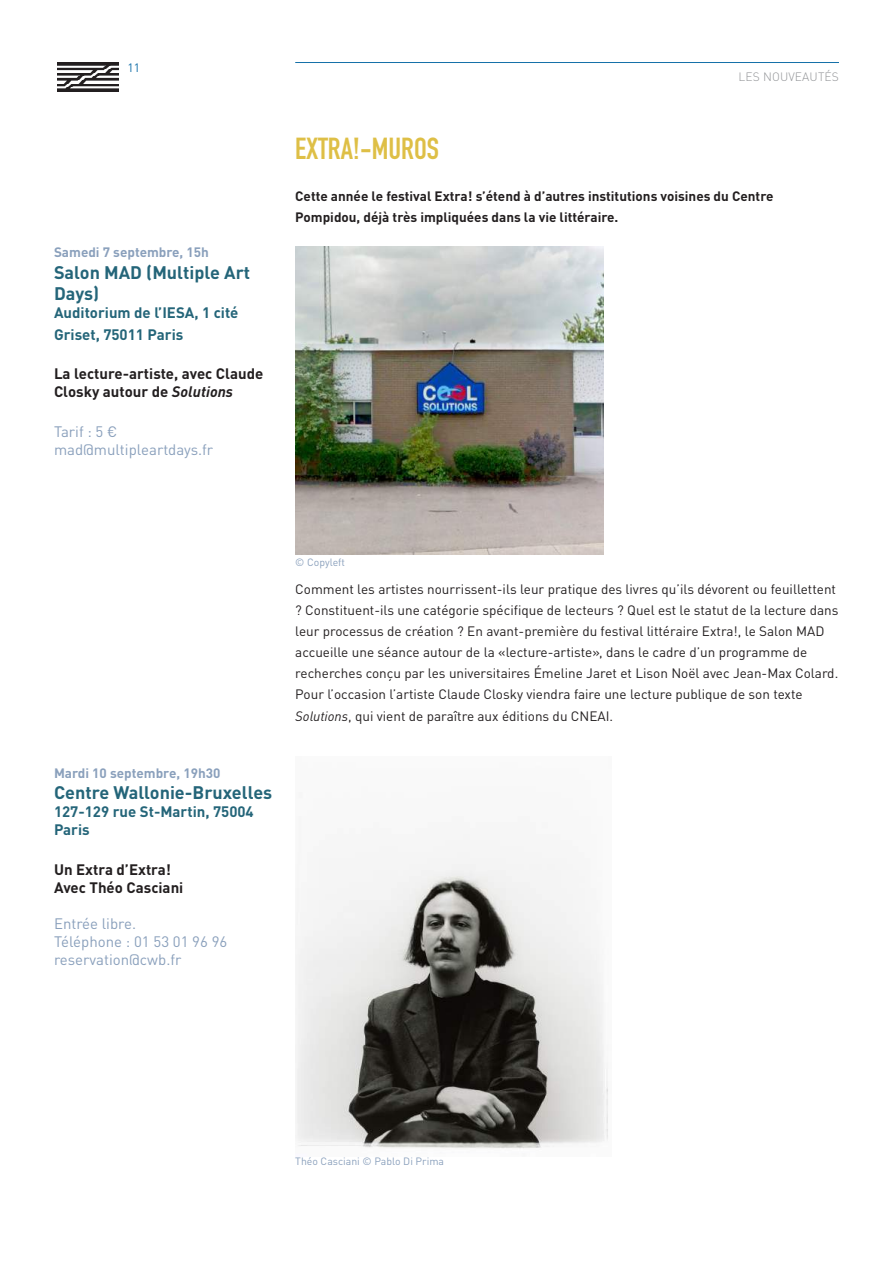
<style>
.page{position:relative;width:893px;height:1263px;background:#fff}
.page>*{position:absolute;margin:0;border:0;box-sizing:border-box;transform-origin:0 0}
.t1{font:30px "DIN Engschrift Std";color:#debf46}
.t2{font:700 18px/21.6px "DINOT";color:#246579}
.t3{font:700 15px/18px "DINOT";color:#231f20}
.t4{font:15px/18px "DINOT";color:#8aa0bc}
.t5{font:700 15px/18px "DINOT";color:#246579}
.t6{font:13.5px/21.1px "DINOT";color:#231f20}
.t7{font:700 13.5px/21px "DINOT";color:#231f20}
.t8{font:700 13.5px "DINOT";color:#8aa0bc}
.t9{font:300 12px "DINOT";letter-spacing:.01em;color:#939598}
.t10{font:12px "DINOT";color:#1570a9}
.t11{font:10.5px "DINOT";color:#8aa0bc}
.s1{font-weight:300;color:#9d1b30}
.s2{font-style:italic}
</style>
<div class="page">
<img style="left:58px;top:62px;width:60px;height:29px">
<hr style="left:295px;top:62px;width:544px;height:1px;background:#1570a9">
<img style="left:295px;top:852px;width:313px;height:297px">
<img style="left:296px;top:247px;width:308px;height:307px">
<p class="t10" style="left:127px;top:60px;width:14px"><span class="s1">2</span>11</p>
<p class="t8" style="left:54px;top:243px;width:156px">Samedi 7 septembre, 15h</p>
<h2 class="t2" style="left:54px;top:261px;width:198px">Salon MAD (Multiple Art<br>Days)</h2>
<p class="t5" style="left:54px;top:301px;width:186px;line-height:21.6px">Auditorium de l’IESA, 1 cité<br>Griset, 75011 Paris</p>
<p class="t3" style="left:54px;top:364px;width:211px">La lecture-artiste, avec Claude<br>Closky autour de <span class="s2">Solutions</span></p>
<p class="t4" style="left:54px;top:422px;width:161px">Tarif : 5 € mad@multipleartdays.fr</p>
<h1 class="t1" style="left:295px;top:130px;width:145px">EXTRA!-MUROS</h1>
<p class="t9" style="left:739px;top:69px;width:102px">LES NOUVEAUTÉS</p>
<p class="t7" style="left:295px;top:185px;width:480px">Cette année le festival Extra! s’étend à d’autres institutions voisines du Centre<br>Pompidou, déjà très impliquées dans la vie littéraire.</p>
<p class="t8" style="left:54px;top:764px;width:168px">Mardi 10 septembre, 19h30</p>
<h2 class="t2" style="left:54px;top:781px;width:220px">Centre Wallonie-Bruxelles</h2>
<p class="t5" style="left:54px;top:802px;width:201px">127-129 rue St-Martin, 75004<br>Paris</p>
<p class="t3" style="left:54px;top:860px;width:131px">Un Extra d’Extra!<br>Avec Théo Casciani</p>
<p class="t4" style="left:54px;top:914px;width:175px">Entrée libre.<br>Téléphone : 01 53 01 96 96 reservation@cwb.fr</p>
<p class="t11" style="left:295px;top:555px;width:51px">© Copyleft</p>
<p class="t6" style="left:295px;top:579px;width:545px">Comment les artistes nourrissent-ils leur pratique des livres qu’ils dévorent ou feuillettent ? Constituent-ils une catégorie spécifique de lecteurs ? Quel est le statut de la lecture dans leur processus de création ? En avant-première du festival littéraire Extra!, le Salon MAD accueille une séance autour de la «lecture-artiste», dans le cadre d’un programme de recherches conçu par les universitaires Émeline Jaret et Lison Noël avec Jean-Max Colard.<br>Pour l’occasion l’artiste Claude Closky viendra faire une lecture publique de son texte <span class="s2">Solutions</span>, qui vient de paraître aux éditions du CNEAI.</p>
<p class="t11" style="left:295px;top:1154px;width:150px">Théo Casciani © Pablo Di Prima</p>
</div>
